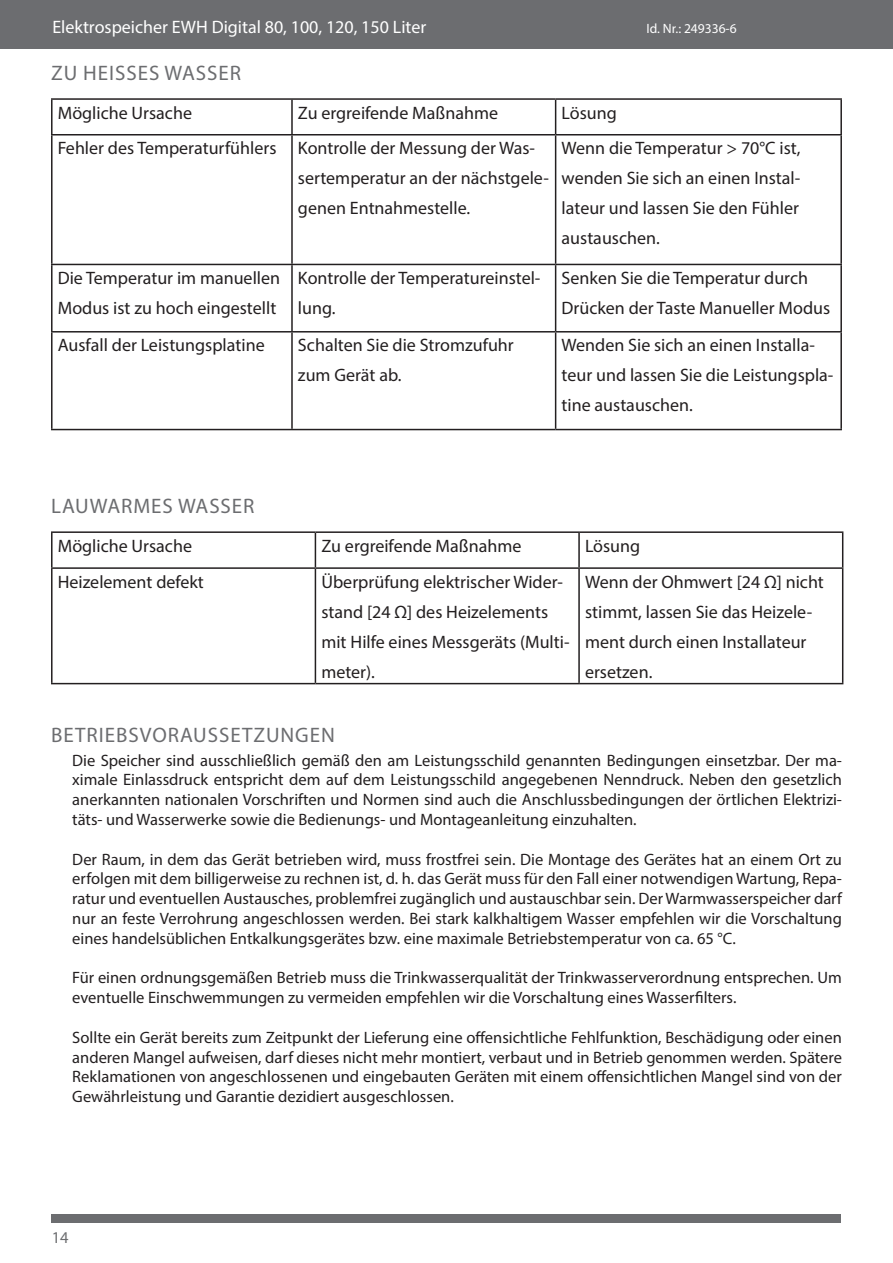
<style>
.page{position:relative;width:893px;height:1263px;background:#fff}
.page>*{position:absolute;margin:0;border:0;box-sizing:border-box;transform-origin:0 0}
.Helv__Überschrift_gr{font:21px "Myriad Pro";letter-spacing:.045em;color:#6c6d70}
.Inhaltsverzeichnis_Ü{font:18px/30px "Myriad Pro";color:#231f20}
.t1{font:18px "Myriad Pro";color:#fff}
.Helv__Einfacher_Absa{font:16.5px/19.8px "Myriad Pro";color:#231f20;text-align:justify}
.t2{font:16.5px "Myriad Pro";color:#6c6d70}
.t3{font:13.5px "Myriad Pro";color:#fff}
</style>
<div class="page">
<div style="left:0;top:0;width:893px;height:49px;background:#6c6d70"></div>
<div style="left:52px;top:1214px;width:789px;height:8px;background:#6c6d70"></div>
<hr style="left:51px;top:98px;width:241px;height:2px;background:#231f20">
<hr style="left:51px;top:100px;width:2px;height:34px;background:#231f20">
<hr style="left:292px;top:98px;width:264px;height:2px;background:#231f20">
<hr style="left:291px;top:100px;width:2px;height:34px;background:#231f20">
<hr style="left:556px;top:98px;width:286px;height:2px;background:#231f20">
<hr style="left:555px;top:100px;width:1px;height:34px;background:#231f20">
<hr style="left:840px;top:100px;width:2px;height:34px;background:#231f20">
<hr style="left:51px;top:134px;width:241px;height:1px;background:#231f20">
<hr style="left:51px;top:135px;width:2px;height:129px;background:#231f20">
<hr style="left:292px;top:134px;width:264px;height:1px;background:#231f20">
<hr style="left:291px;top:135px;width:2px;height:129px;background:#231f20">
<hr style="left:556px;top:134px;width:286px;height:1px;background:#231f20">
<hr style="left:555px;top:135px;width:1px;height:129px;background:#231f20">
<hr style="left:840px;top:135px;width:2px;height:129px;background:#231f20">
<hr style="left:51px;top:264px;width:241px;height:1px;background:#231f20">
<hr style="left:51px;top:265px;width:2px;height:66px;background:#231f20">
<hr style="left:292px;top:264px;width:264px;height:1px;background:#231f20">
<hr style="left:291px;top:265px;width:2px;height:66px;background:#231f20">
<hr style="left:556px;top:264px;width:286px;height:1px;background:#231f20">
<hr style="left:555px;top:265px;width:1px;height:66px;background:#231f20">
<hr style="left:840px;top:265px;width:2px;height:66px;background:#231f20">
<hr style="left:51px;top:331px;width:241px;height:1px;background:#231f20">
<hr style="left:51px;top:332px;width:2px;height:97px;background:#231f20">
<hr style="left:292px;top:331px;width:264px;height:1px;background:#231f20">
<hr style="left:291px;top:332px;width:2px;height:97px;background:#231f20">
<hr style="left:556px;top:331px;width:286px;height:1px;background:#231f20">
<hr style="left:555px;top:332px;width:1px;height:97px;background:#231f20">
<hr style="left:840px;top:332px;width:2px;height:97px;background:#231f20">
<hr style="left:51px;top:429px;width:241px;height:1px;background:#231f20">
<hr style="left:292px;top:429px;width:264px;height:1px;background:#231f20">
<hr style="left:556px;top:429px;width:286px;height:1px;background:#231f20">
<hr style="left:51px;top:531px;width:264px;height:2px;background:#231f20">
<hr style="left:51px;top:533px;width:2px;height:34px;background:#231f20">
<hr style="left:315px;top:531px;width:264px;height:2px;background:#231f20">
<hr style="left:315px;top:533px;width:1px;height:34px;background:#231f20">
<hr style="left:579px;top:531px;width:264px;height:2px;background:#231f20">
<hr style="left:578px;top:533px;width:2px;height:34px;background:#231f20">
<hr style="left:842px;top:533px;width:1px;height:34px;background:#231f20">
<hr style="left:51px;top:567px;width:264px;height:2px;background:#231f20">
<hr style="left:51px;top:569px;width:2px;height:114px;background:#231f20">
<hr style="left:315px;top:567px;width:264px;height:2px;background:#231f20">
<hr style="left:315px;top:569px;width:1px;height:114px;background:#231f20">
<hr style="left:579px;top:567px;width:264px;height:2px;background:#231f20">
<hr style="left:578px;top:569px;width:2px;height:114px;background:#231f20">
<hr style="left:842px;top:569px;width:1px;height:114px;background:#231f20">
<hr style="left:51px;top:683px;width:264px;height:1px;background:#231f20">
<hr style="left:315px;top:683px;width:264px;height:1px;background:#231f20">
<hr style="left:579px;top:683px;width:264px;height:1px;background:#231f20">
<p class="t1" style="left:52px;top:16px;width:375px">Elektrospeicher EWH Digital 80, 100, 120, 150 Liter</p>
<p class="t3" style="left:646px;top:20px;width:92px">Id. Nr.: 249336-6</p>
<p class="Helv__Überschrift_gr" style="left:51px;top:60px;width:191px">ZU HEISSES WASSER</p>
<p class="Inhaltsverzeichnis_Ü" style="left:58px;top:97px;width:136px">Mögliche Ursache</p>
<p class="Inhaltsverzeichnis_Ü" style="left:298px;top:97px;width:202px">Zu ergreifende Maßnahme</p>
<p class="Inhaltsverzeichnis_Ü" style="left:562px;top:97px;width:57px">Lösung</p>
<p class="Inhaltsverzeichnis_Ü" style="left:58px;top:133px;width:220px">Fehler des Temperaturfühlers</p>
<p class="Inhaltsverzeichnis_Ü" style="left:298px;top:133px;width:253px">Kontrolle der Messung der Was&shy;sertemperatur an der nächstgele&shy;genen Entnahmestelle.</p>
<p class="Inhaltsverzeichnis_Ü" style="left:562px;top:133px;width:240px;text-align:justify">Wenn die Temperatur &gt; 70°C ist, wenden Sie sich an einen Instal&shy;lateur und lassen Sie den Fühler austauschen.</p>
<p class="Inhaltsverzeichnis_Ü" style="left:58px;top:263px;width:224px">Die Temperatur im manuellen<br>Modus ist zu hoch eingestellt</p>
<p class="Inhaltsverzeichnis_Ü" style="left:298px;top:263px;width:244px">Kontrolle der Temperatureinstel&shy;lung.</p>
<p class="Inhaltsverzeichnis_Ü" style="left:562px;top:263px;width:270px">Senken Sie die Temperatur durch<br>Drücken der Taste Manueller Modus</p>
<p class="Inhaltsverzeichnis_Ü" style="left:58px;top:330px;width:208px">Ausfall der Leistungsplatine</p>
<p class="Inhaltsverzeichnis_Ü" style="left:298px;top:330px;width:217px">Schalten Sie die Stromzufuhr zum Gerät ab.</p>
<p class="Inhaltsverzeichnis_Ü" style="left:562px;top:330px;width:273px">Wenden Sie sich an einen Installa&shy;teur und lassen Sie die Leistungspla&shy;tine austauschen.</p>
<p class="Helv__Überschrift_gr" style="left:51px;top:493px;width:205px">LAUWARMES WASSER</p>
<p class="Inhaltsverzeichnis_Ü" style="left:58px;top:530px;width:136px">Mögliche Ursache</p>
<p class="Inhaltsverzeichnis_Ü" style="left:321px;top:530px;width:202px">Zu ergreifende Maßnahme</p>
<p class="Inhaltsverzeichnis_Ü" style="left:585px;top:530px;width:57px">Lösung</p>
<p class="Inhaltsverzeichnis_Ü" style="left:58px;top:566px;width:148px">Heizelement defekt</p>
<p class="Inhaltsverzeichnis_Ü" style="left:321px;top:566px;width:250px">Überprüfung elektrischer Wider&shy;stand [24 Ω] des Heizelements mit Hilfe eines Messgeräts (Multi&shy;meter).</p>
<p class="Inhaltsverzeichnis_Ü" style="left:585px;top:566px;width:240px">Wenn der Ohmwert [24 Ω] nicht stimmt, lassen Sie das Heizele&shy;ment durch einen Installateur ersetzen.</p>
<p class="Helv__Überschrift_gr" style="left:51px;top:721px;width:285px">BETRIEBSVORAUSSETZUNGEN</p>
<p class="Helv__Einfacher_Absa" style="left:72px;top:750px;width:771px">Die Speicher sind ausschließlich gemäß den am Leistungsschild genannten Bedingungen einsetzbar. Der ma&shy;ximale Einlassdruck entspricht dem auf dem Leistungsschild angegebenen Nenndruck. Neben den gesetzlich anerkannten nationalen Vorschriften und Normen sind auch die Anschlussbedingungen der örtlichen Elektrizi&shy;täts- und Wasserwerke sowie die Bedienungs- und Montageanleitung einzuhalten.</p>
<p class="Helv__Einfacher_Absa" style="left:72px;top:849px;width:771px">Der Raum, in dem das Gerät betrieben wird, muss frostfrei sein. Die Montage des Gerätes hat an einem Ort zu erfolgen mit dem billigerweise zu rechnen ist, d. h. das Gerät muss für den Fall einer notwendigen Wartung, Repa&shy;ratur und eventuellen Austausches, problemfrei zugänglich und austauschbar sein. Der Warmwasserspeicher darf nur an feste Verrohrung angeschlossen werden. Bei stark kalkhaltigem Wasser empfehlen wir die Vorschaltung eines handelsüblichen Entkalkungsgerätes bzw. eine maximale Betriebstemperatur von ca. 65 °C.</p>
<p class="Helv__Einfacher_Absa" style="left:72px;top:968px;width:771px">Für einen ordnungsgemäßen Betrieb muss die Trinkwasserqualität der Trinkwasserverordnung entsprechen. Um eventuelle Einschwemmungen zu vermeiden empfehlen wir die Vorschaltung eines Wasserfilters.</p>
<p class="Helv__Einfacher_Absa" style="left:72px;top:1027px;width:771px">Sollte ein Gerät bereits zum Zeitpunkt der Lieferung eine offensichtliche Fehlfunktion, Beschädigung oder einen anderen Mangel aufweisen, darf dieses nicht mehr montiert, verbaut und in Betrieb genommen werden. Spätere Reklamationen von angeschlossenen und eingebauten Geräten mit einem offensichtlichen Mangel sind von der Gewährleistung und Garantie dezidiert ausgeschlossen.</p>
<p class="t2" style="left:52px;top:1227px;width:18px">14</p>
</div>
